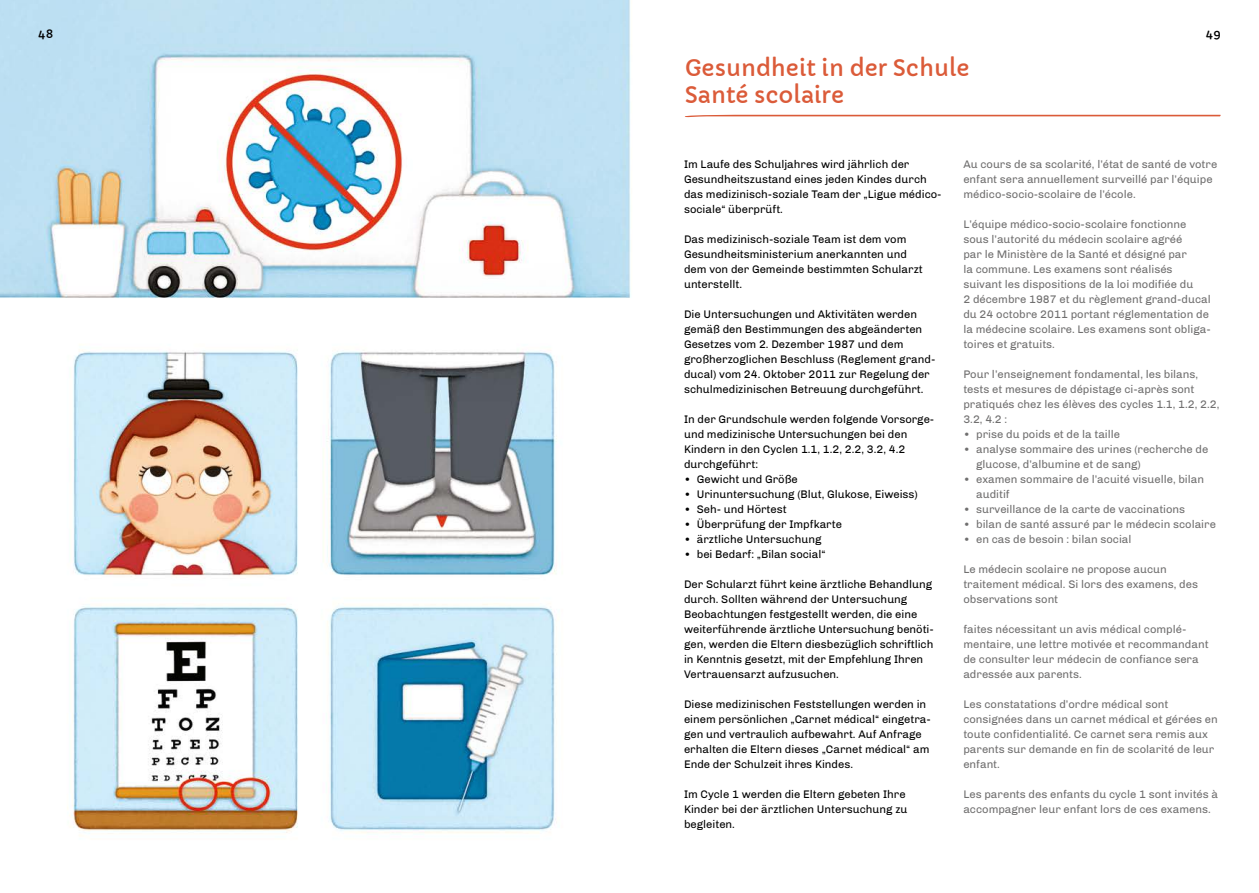
<style>
.page{position:relative;width:1259px;height:893px;background:#fff}
.page>*{position:absolute;margin:0;border:0;box-sizing:border-box;transform-origin:0 0}
.t1{font:22.5px/27px "Capriola";color:#db5b39}
.t2{font:12px "Capriola";color:#000}
.t3{font:11.25px/15px "Chivo";color:#000}
.t4{font:11.25px/15px "Chivo";color:#706f6f}
</style>
<div class="page">
<img style="left:0;top:0;width:1221px;height:836px">
<svg style="left:683px;top:115px;width:538px;height:3px"></svg>
<p class="t2" style="left:38px;top:27px;width:16px">48</p>
<p class="t2" style="left:1205px;top:27px;width:16px">49</p>
<h1 class="t1" style="left:685px;top:55px;width:286px">Gesundheit in der Schule<br>Santé scolaire</h1>
<p class="t3" style="left:684px;top:157px;width:258px">Im Laufe des Schuljahres wird jährlich der Gesundheitszustand eines jeden Kindes durch das medizinisch-soziale Team der „Ligue médico&shy;sociale“ überprüft.</p>
<p class="t3" style="left:684px;top:232px;width:240px">Das medizinisch-soziale Team ist dem vom Gesundheitsministerium anerkannten und dem von der Gemeinde bestimmten Schularzt unterstellt.</p>
<p class="t3" style="left:684px;top:307px;width:251px">Die Untersuchungen und Aktivitäten werden gemäß den Bestimmungen des abgeänderten Gesetzes vom 2. Dezember 1987 und dem großherzoglichen Beschluss (Reglement grand&shy;ducal) vom 24. Oktober 2011 zur Regelung der schulmedizinischen Betreuung durchgeführt.</p>
<p class="t3" style="left:684px;top:412px;width:250px">In der Grundschule werden folgende Vorsorge&shy;und medizinische Untersuchungen bei den Kindern in den Cyclen 1.1, 1.2, 2.2, 3.2, 4.2 durchgeführt:</p>
<p class="t3" style="left:684px;top:472px;width:115px">• Gewicht und Größe</p>
<p class="t3" style="left:684px;top:487px;width:235px">• Urinuntersuchung (Blut, Glukose, Eiweiss)</p>
<p class="t3" style="left:684px;top:502px;width:104px">• Seh- und Hörtest</p>
<p class="t3" style="left:684px;top:517px;width:159px">• Überprüfung der Impfkarte</p>
<p class="t3" style="left:684px;top:532px;width:139px">• ärztliche Untersuchung</p>
<p class="t3" style="left:684px;top:547px;width:143px">• bei Bedarf: „Bilan social“</p>
<p class="t3" style="left:684px;top:577px;width:251px">Der Schularzt führt keine ärztliche Behandlung durch. Sollten während der Untersuchung Beobachtungen festgestellt werden, die eine weiterführende ärztliche Untersuchung benöti&shy;gen, werden die Eltern diesbezüglich schriftlich in Kenntnis gesetzt, mit der Empfehlung Ihren Vertrauensarzt aufzusuchen.</p>
<p class="t3" style="left:684px;top:697px;width:248px">Diese medizinischen Feststellungen werden in einem persönlichen „Carnet médical“ eingetra&shy;gen und vertraulich aufbewahrt. Auf Anfrage erhalten die Eltern dieses „Carnet médical“ am Ende der Schulzeit ihres Kindes.</p>
<p class="t3" style="left:684px;top:787px;width:225px">Im Cycle 1 werden die Eltern gebeten Ihre<br>Kinder bei der ärztlichen Untersuchung zu begleiten.</p>
<p class="t4" style="left:963px;top:157px;width:255px">Au cours de sa scolarité, l’état de santé de votre enfant sera annuellement surveillé par l’équipe médico-socio-scolaire de l’école.</p>
<p class="t4" style="left:963px;top:217px;width:249px">L’équipe médico-socio-scolaire fonctionne sous l’autorité du médecin scolaire agréé<br>par le Ministère de la Santé et désigné par<br>la commune. Les examens sont réalisés suivant les dispositions de la loi modifiée du<br>2 décembre 1987 et du règlement grand-ducal du 24 octobre 2011 portant réglementation de la médecine scolaire. Les examens sont obliga&shy;toires et gratuits.</p>
<p class="t4" style="left:963px;top:367px;width:257px">Pour l’enseignement fondamental, les bilans, tests et mesures de dépistage ci-après sont pratiqués chez les élèves des cycles 1.1, 1.2, 2.2, 3.2, 4.2 :</p>
<p class="t4" style="left:963px;top:427px;width:158px">• prise du poids et de la taille</p>
<p class="t4" style="left:976px;top:442px;width:234px;text-indent:-13px">• analyse sommaire des urines (recherche de glucose, d’albumine et de sang)</p>
<p class="t4" style="left:976px;top:472px;width:229px;text-indent:-13px">• examen sommaire de l’acuité visuelle, bilan auditif</p>
<p class="t4" style="left:963px;top:502px;width:223px">• surveillance de la carte de vaccinations</p>
<p class="t4" style="left:963px;top:517px;width:254px">• bilan de santé assuré par le médecin scolaire</p>
<p class="t4" style="left:963px;top:532px;width:170px">• en cas de besoin : bilan social</p>
<p class="t4" style="left:963px;top:562px;width:236px">Le médecin scolaire ne propose aucun traitement médical. Si lors des examens, des observations sont</p>
<p class="t4" style="left:963px;top:622px;width:247px">faites nécessitant un avis médical complé&shy;mentaire, une lettre motivée et recommandant de consulter leur médecin de confiance sera adressée aux parents.</p>
<p class="t4" style="left:963px;top:697px;width:256px">Les constatations d’ordre médical sont consignées dans un carnet médical et gérées en toute confidentialité. Ce carnet sera remis aux parents sur demande en fin de scolarité de leur enfant.</p>
<p class="t4" style="left:963px;top:787px;width:256px">Les parents des enfants du cycle 1 sont invités à accompagner leur enfant lors de ces examens.</p>
</div>
